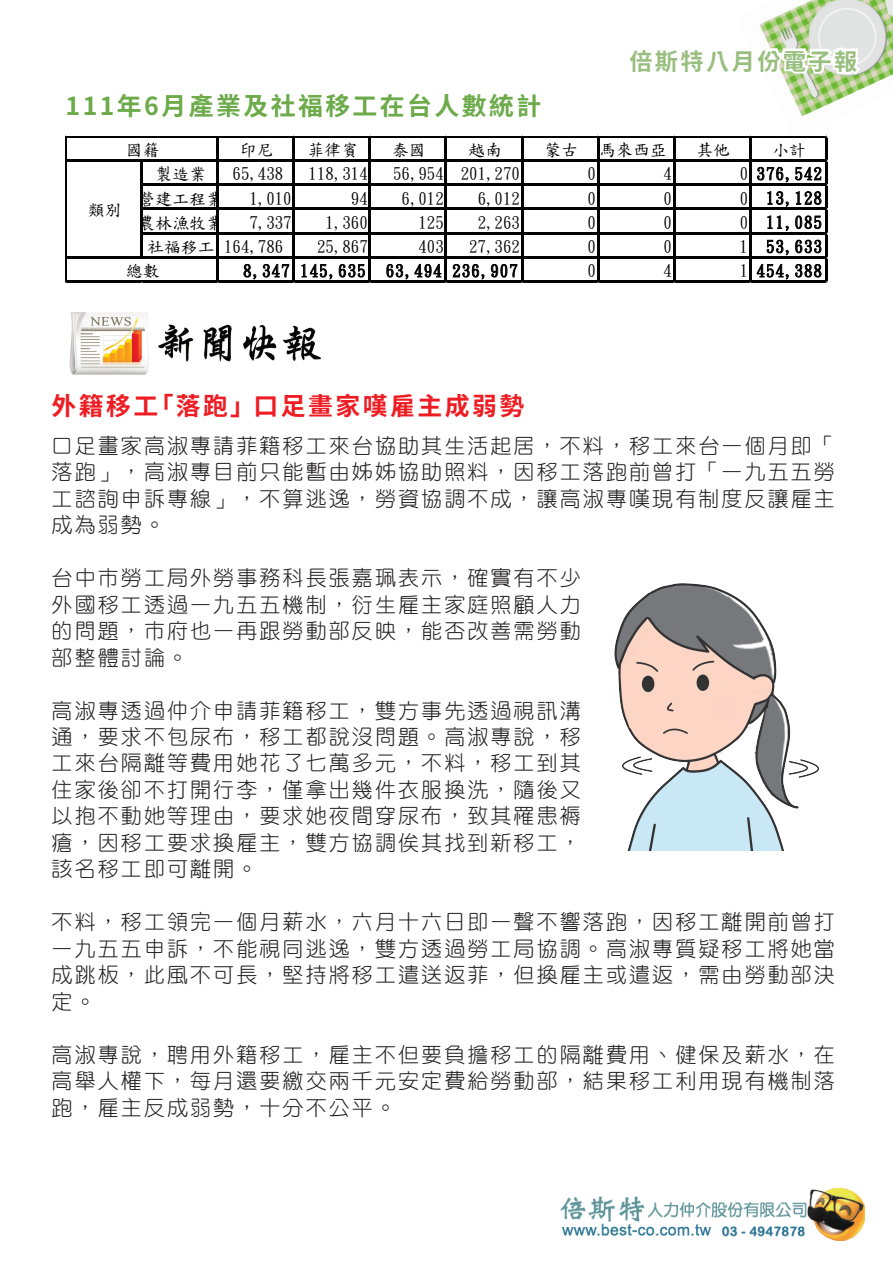
<style>
.page{position:relative;width:893px;height:1263px;background:#fff}
.page>*{position:absolute;margin:0;border:0;box-sizing:border-box;transform-origin:0 0}
.t1{font:700 24.9px "Noto Sans CJ Ktc";letter-spacing:.1em;color:#6caa4a}
.t2{font:700 24.9px "Noto Sans CJ Ktc";letter-spacing:.1em;color:#ee1d23}
.t3{font:700 23.25px "Noto Sans CJ Ktc";letter-spacing:.1em;color:#99bf80}
.t4{font:21px/26.5px "DF Yuan W3 WINP BF";letter-spacing:.1em;color:#231f20;text-align:justify}
.t5{font:16.95px "DF Kai Shu SB Estd BF";color:#030303}
.t6{font:16.95px "DF Kai Shu SB Estd BF";letter-spacing:.06em;color:#030303}
</style>
<div class="page">
<img style="left:737px;top:0;width:156px;height:139px">
<svg style="left:737px;top:44px;width:131px;height:35px"></svg>
<img style="left:560px;top:1189px;width:305px;height:51px">
<svg style="left:757px;top:167px;width:32px;height:16px"></svg>
<svg style="left:795px;top:167px;width:26px;height:14px"></svg>
<svg style="left:767px;top:191px;width:22px;height:16px"></svg>
<svg style="left:767px;top:215px;width:22px;height:16px"></svg>
<svg style="left:767px;top:240px;width:22px;height:15px"></svg>
<svg style="left:795px;top:240px;width:26px;height:13px"></svg>
<svg style="left:243px;top:264px;width:13px;height:16px"></svg>
<svg style="left:301px;top:264px;width:31px;height:16px"></svg>
<svg style="left:386px;top:264px;width:22px;height:16px"></svg>
<svg style="left:453px;top:264px;width:31px;height:16px"></svg>
<svg style="left:757px;top:264px;width:32px;height:16px"></svg>
<hr style="left:67px;top:136px;width:760px;height:1px;background:#030303">
<hr style="left:67px;top:159px;width:760px;height:2px;background:#030303">
<hr style="left:143px;top:183px;width:684px;height:3px;background:#030303">
<hr style="left:143px;top:208px;width:684px;height:2px;background:#030303">
<hr style="left:143px;top:232px;width:684px;height:2px;background:#030303">
<hr style="left:66px;top:136px;width:1px;height:120px;background:#030303">
<hr style="left:66px;top:256px;width:75px;height:2px;background:#030303">
<hr style="left:141px;top:256px;width:686px;height:2px;background:#030303">
<hr style="left:141px;top:161px;width:2px;height:95px;background:#030303">
<hr style="left:217px;top:137px;width:2px;height:146px;background:#030303">
<hr style="left:293px;top:137px;width:2px;height:146px;background:#030303">
<hr style="left:369px;top:137px;width:2px;height:146px;background:#030303">
<hr style="left:445px;top:137px;width:2px;height:146px;background:#030303">
<hr style="left:521px;top:137px;width:2px;height:146px;background:#030303">
<hr style="left:597px;top:137px;width:2px;height:146px;background:#030303">
<hr style="left:673px;top:137px;width:2px;height:146px;background:#030303">
<hr style="left:749px;top:137px;width:2px;height:146px;background:#030303">
<hr style="left:67px;top:281px;width:760px;height:2px;background:#030303">
<hr style="left:825px;top:137px;width:2px;height:146px;background:#030303">
<svg style="left:66px;top:258px;width:1px;height:25px"></svg>
<svg style="left:263px;top:264px;width:32px;height:19px"></svg>
<svg style="left:339px;top:264px;width:32px;height:19px"></svg>
<svg style="left:414px;top:264px;width:33px;height:19px"></svg>
<svg style="left:491px;top:264px;width:32px;height:19px"></svg>
<svg style="left:795px;top:191px;width:33px;height:43px"></svg>
<svg style="left:795px;top:264px;width:33px;height:19px"></svg>
<img style="left:69px;top:312px;width:253px;height:63px">
<img style="left:609px;top:583px;width:210px;height:267px">
<p class="t1" style="left:66px;top:91px;width:477px">111年6月產業及社福移工在台人數統計</p>
<p class="t3" style="left:629px;top:48px;width:230px">倍斯特八月份電子報</p>
<p class="t5" style="left:126px;top:141px;width:35px">國籍</p>
<p class="t5" style="left:240px;top:141px;width:35px">印尼</p>
<p class="t5" style="left:308px;top:141px;width:52px">菲律賓</p>
<p class="t5" style="left:392px;top:141px;width:44px">泰國</p>
<p class="t5" style="left:468px;top:141px;width:35px">越南</p>
<p class="t5" style="left:544px;top:141px;width:35px">蒙古</p>
<p class="t5" style="left:599px;top:141px;width:69px">馬來西亞</p>
<p class="t5" style="left:696px;top:141px;width:35px">其他</p>
<p class="t5" style="left:772px;top:141px;width:35px">小計</p>
<p class="t5" style="left:155px;top:166px;width:52px">製造業</p>
<p class="t5" style="left:233px;top:166px;width:52px">65,438</p>
<p class="t5" style="left:309px;top:166px;width:61px">118,314</p>
<p class="t5" style="left:393px;top:166px;width:128px">56,954 201,270</p>
<p class="t5" style="left:588px;top:166px;width:10px">0</p>
<p class="t5" style="left:664px;top:166px;width:10px">4</p>
<p class="t5" style="left:740px;top:166px;width:84px">0 376,542</p>
<p class="t5" style="left:139px;top:190px;width:86px">營建工程業</p>
<p class="t5" style="left:249px;top:190px;width:44px">1,010</p>
<p class="t5" style="left:351px;top:190px;width:18px">94</p>
<p class="t5" style="left:402px;top:190px;width:44px">6,012</p>
<p class="t5" style="left:478px;top:190px;width:44px">6,012</p>
<p class="t5" style="left:587px;top:190px;width:10px">0</p>
<p class="t5" style="left:664px;top:190px;width:10px">0</p>
<p class="t5" style="left:740px;top:190px;width:84px">0 13,128</p>
<p class="t5" style="left:139px;top:214px;width:86px">農林漁牧業</p>
<p class="t5" style="left:249px;top:214px;width:44px">7,337</p>
<p class="t5" style="left:326px;top:214px;width:44px">1,360</p>
<p class="t5" style="left:418px;top:214px;width:27px">125</p>
<p class="t5" style="left:478px;top:214px;width:44px">2,263</p>
<p class="t5" style="left:587px;top:214px;width:10px">0</p>
<p class="t5" style="left:664px;top:214px;width:10px">0</p>
<p class="t5" style="left:740px;top:214px;width:84px">0 11,085</p>
<p class="t5" style="left:147px;top:238px;width:138px">社福移工 164,786</p>
<p class="t5" style="left:317px;top:238px;width:52px">25,867</p>
<p class="t5" style="left:418px;top:238px;width:27px">403</p>
<p class="t5" style="left:469px;top:238px;width:52px">27,362</p>
<p class="t5" style="left:587px;top:238px;width:10px">0</p>
<p class="t5" style="left:664px;top:238px;width:10px">0</p>
<p class="t5" style="left:740px;top:238px;width:84px">1 53,633</p>
<p class="t6" style="left:243px;top:263px;width:276px">8,347 145,635 63,494 236,907</p>
<p class="t5" style="left:587px;top:263px;width:10px">0</p>
<p class="t5" style="left:664px;top:263px;width:10px">4</p>
<p class="t5" style="left:740px;top:263px;width:84px">1 454,388</p>
<p class="t5" style="left:88px;top:202px;width:35px">類別</p>
<p class="t5" style="left:126px;top:263px;width:35px">總數</p>
<p class="t2" style="left:52px;top:391px;width:474px">外籍移工「落跑」口足畫家嘆雇主成弱勢</p>
<p class="t4" style="left:52px;top:432px;width:785px">口足畫家高淑專請菲籍移工來台協助其生活起居，不料，移工來台一個月即「落跑」，高淑專目前只能暫由姊姊協助照料，因移工落跑前曾打「一九五五勞工諮詢申訴專線」，不算逃逸，勞資協調不成，讓高淑專嘆現有制度反讓雇主成為弱勢。</p>
<p class="t4" style="left:52px;top:564px;width:531px">台中市勞工局外勞事務科長張嘉珮表示，確實有不少外國移工透過一九五五機制，衍生雇主家庭照顧人力的問題，市府也一再跟勞動部反映，能否改善需勞動部整體討論。</p>
<p class="t4" style="left:52px;top:697px;width:531px">高淑專透過仲介申請菲籍移工，雙方事先透過視訊溝通，要求不包尿布，移工都說沒問題。高淑專說，移工來台隔離等費用她花了七萬多元，不料，移工到其住家後卻不打開行李，僅拿出幾件衣服換洗，隨後又以抱不動她等理由，要求她夜間穿尿布，致其罹患褥瘡，因移工要求換雇主，雙方協調俟其找到新移工，該名移工即可離開。</p>
<p class="t4" style="left:52px;top:909px;width:785px">不料，移工領完一個月薪水，六月十六日即一聲不響落跑，因移工離開前曾打一九五五申訴，不能視同逃逸，雙方透過勞工局協調。高淑專質疑移工將她當成跳板，此風不可長，堅持將移工遣送返菲，但換雇主或遣返，需由勞動部決定。</p>
<p class="t4" style="left:52px;top:1041px;width:785px">高淑專說，聘用外籍移工，雇主不但要負擔移工的隔離費用、健保及薪水，在高舉人權下，每月還要繳交兩千元安定費給勞動部，結果移工利用現有機制落跑，雇主反成弱勢，十分不公平。</p>
</div>
